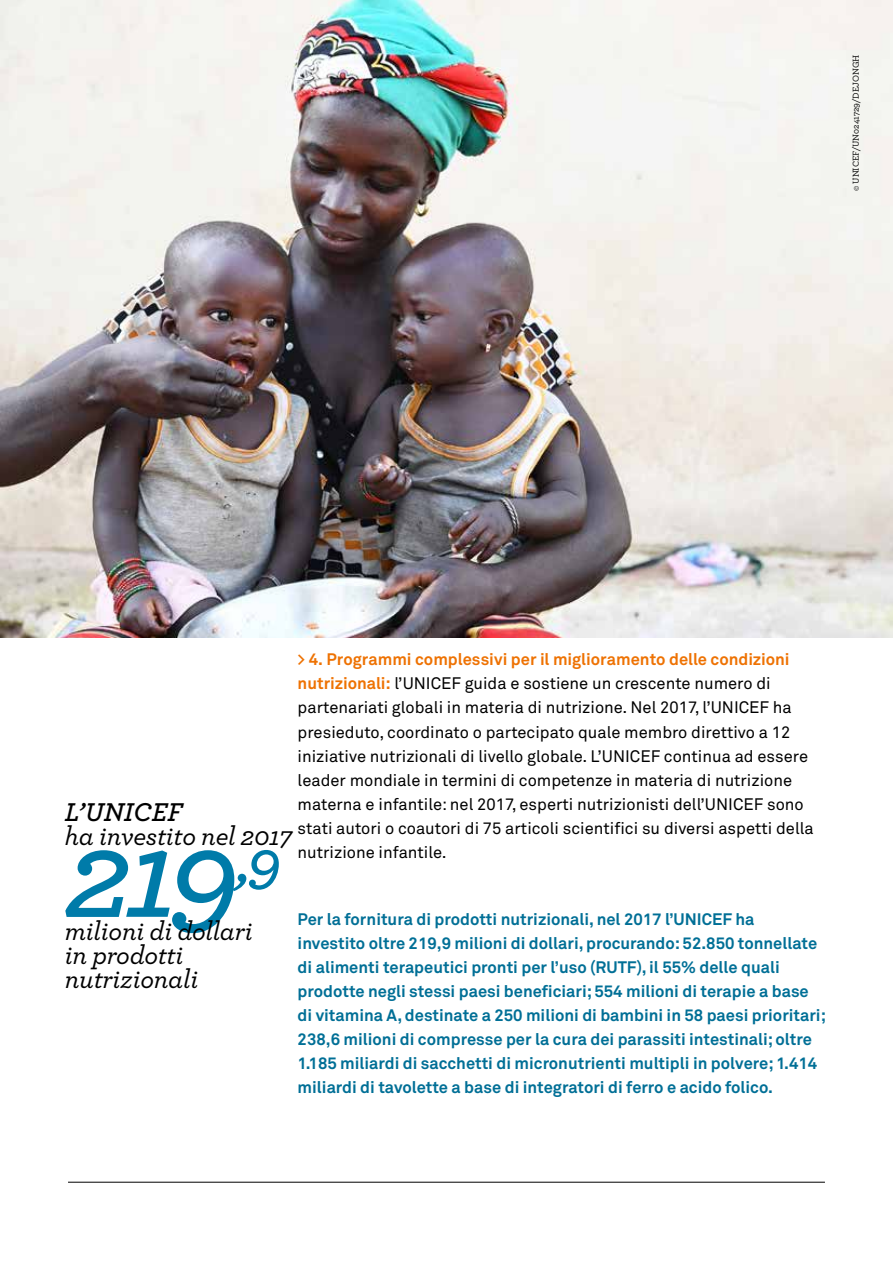
<style>
.page{position:relative;width:893px;height:1263px;background:#fff}
.page>*{position:absolute;margin:0;border:0;box-sizing:border-box;transform-origin:0 0}
.t1{font:italic 600 127.5px "Archer Pro";color:#007ba9}
.t2{font:italic 500 27px/24px "Archer Pro";letter-spacing:-.01em;color:#000}
.t3{font:italic 600 27px "Archer Pro";color:#000}
.t4{font:16.5px/24px "Akkurat";color:#000}
.t5{font:700 16.5px/24px "Akkurat";color:#006f96}
.t6{font:500 9px "Archer Pro";color:#000}
.s1{font-weight:700;color:#ee7203}
</style>
<div class="page">
<hr style="left:68px;top:1182px;width:757px;height:1px;background:#000">
<img style="left:0;top:0;width:893px;height:638px">
<p class="t6" style="left:849px;top:191px;width:138px;rotate:-90deg">© UNICEF/UN0241729/DEJONGH</p>
<p class="t4" style="left:298px;top:648px;width:518px"><span class="s1">&gt; 4. Programmi complessivi per il miglioramento delle condizioni nutrizionali:</span> l’UNICEF guida e sostiene un crescente numero di partenariati globali in materia di nutrizione. Nel 2017, l’UNICEF ha presieduto, coordinato o partecipato quale membro direttivo a 12 iniziative nutrizionali di livello globale. L’UNICEF continua ad essere leader mondiale in termini di competenze in materia di nutrizione materna e infantile: nel 2017, esperti nutrizionisti dell’UNICEF sono stati autori o coautori di 75 articoli scientifici su diversi aspetti della nutrizione infantile.</p>
<h2 class="t3" style="left:65px;top:792px;width:119px">L’UNICEF</h2>
<h2 class="t2" style="left:65px;top:822px;width:229px">ha investito nel 2017</h2>
<h1 class="t1" style="left:65px;top:778px;width:218px">219<sup>,9</sup></h1>
<p class="t5" style="left:298px;top:907px;width:530px">Per la fornitura di prodotti nutrizionali, nel 2017 l’UNICEF ha investito oltre 219,9 milioni di dollari, procurando: 52.850 tonnellate di alimenti terapeutici pronti per l’uso (RUTF), il 55% delle quali prodotte negli stessi paesi beneficiari; 554 milioni di terapie a base di vitamina A, destinate a 250 milioni di bambini in 58 paesi prioritari; 238,6 milioni di compresse per la cura dei parassiti intestinali; oltre 1.185 miliardi di sacchetti di micronutrienti multipli in polvere; 1.414 miliardi di tavolette a base di integratori di ferro e acido folico.</p>
<h2 class="t2" style="left:65px;top:917px;width:189px">milioni di dollari in prodotti nutrizionali</h2>
</div>
